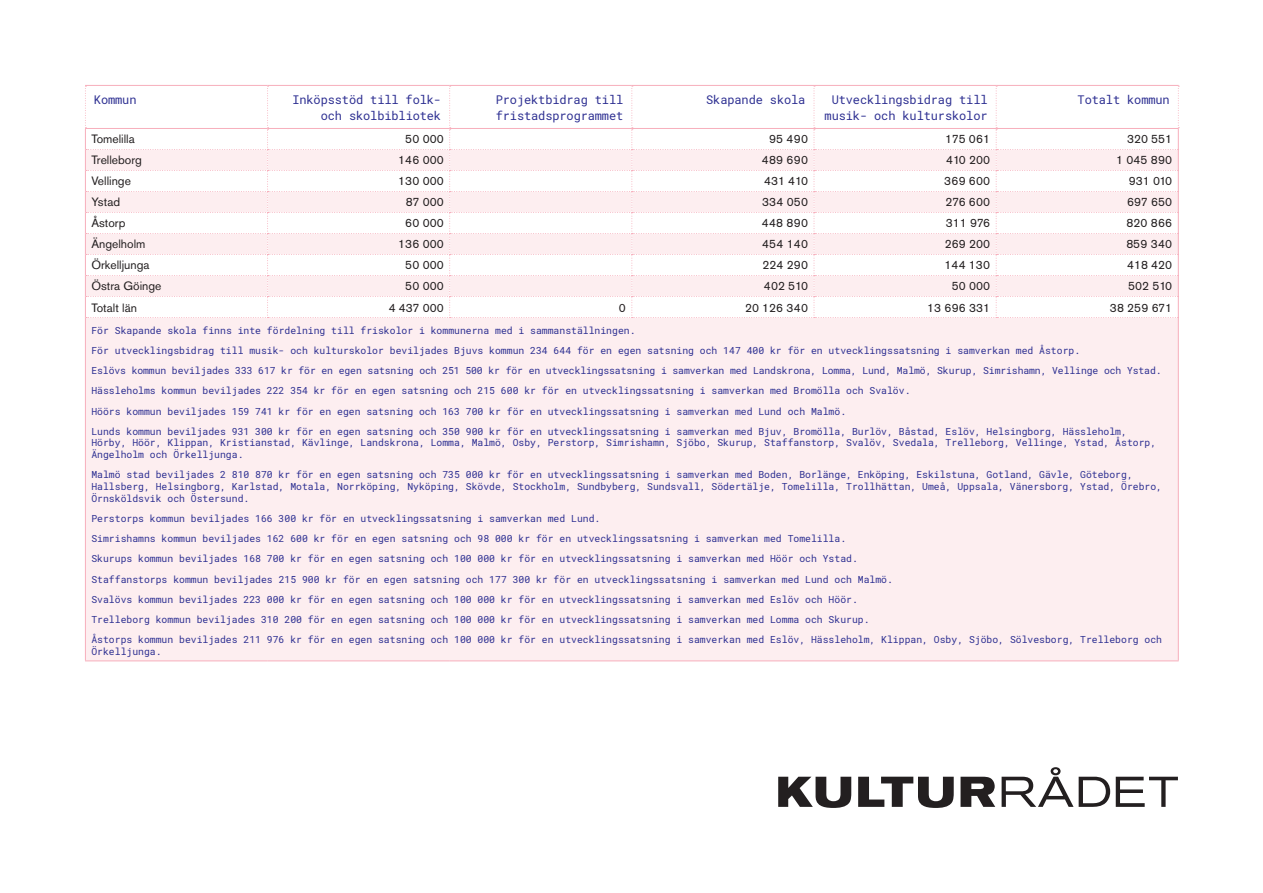
<style>
.page{position:relative;width:1263px;height:893px;background:#fff}
.page>*{position:absolute;margin:0;border:0;box-sizing:border-box;transform-origin:0 0}
.Tabell{font:12px "Akzidenz Grotesk Std";color:#231f20}
.Tabellhuvud{font:12px/15.6px "Roboto Mono";letter-spacing:-.01em;color:#2e3092;text-align:right}
.Tabellfot{font:9.75px/11.7px "Roboto Mono";color:#2e3092}
</style>
<div class="page">
<svg style="left:778px;top:777px;width:73px;height:31px"></svg>
<svg style="left:858px;top:777px;width:96px;height:31px"></svg>
<svg style="left:960px;top:777px;width:35px;height:30px"></svg>
<svg style="left:1001px;top:767px;width:72px;height:40px"></svg>
<svg style="left:1079px;top:777px;width:31px;height:30px"></svg>
<svg style="left:1116px;top:777px;width:62px;height:30px"></svg>
<div style="left:86px;top:318px;width:1092px;height:342px;background:#fdeef0"></div>
<hr style="left:85px;top:85px;width:183px;height:1px;background:#f7afbc">
<hr style="left:268px;top:85px;width:182px;height:1px;background:#f7afbc">
<hr style="left:450px;top:85px;width:182px;height:1px;background:#f7afbc">
<hr style="left:632px;top:85px;width:182px;height:1px;background:#f7afbc">
<hr style="left:814px;top:85px;width:182px;height:1px;background:#f7afbc">
<hr style="left:996px;top:85px;width:183px;height:1px;background:#f7afbc">
<hr style="left:85px;top:317px;width:1px;height:343px;background:#f7afbc">
<hr style="left:1178px;top:317px;width:1px;height:343px;background:#f7afbc">
<hr style="left:85px;top:660px;width:183px;height:1px;background:#f7afbc">
<hr style="left:268px;top:660px;width:182px;height:1px;background:#f7afbc">
<hr style="left:450px;top:660px;width:182px;height:1px;background:#f7afbc">
<hr style="left:632px;top:660px;width:182px;height:1px;background:#f7afbc">
<hr style="left:814px;top:660px;width:182px;height:1px;background:#f7afbc">
<hr style="left:996px;top:660px;width:183px;height:1px;background:#f7afbc">
<svg style="left:85px;top:86px;width:1094px;height:232px"></svg>
<p class="Tabellhuvud" style="left:94px;top:92px;width:44px">Kommun</p>
<p class="Tabellhuvud" style="left:292px;top:92px;width:150px">Inköpsstöd till folk&shy;och skolbibliotek</p>
<p class="Tabellhuvud" style="left:496px;top:92px;width:129px;text-align:left">Projektbidrag till fristadsprogrammet</p>
<p class="Tabellhuvud" style="left:706px;top:92px;width:101px">Skapande skola</p>
<p class="Tabellhuvud" style="left:825px;top:92px;width:164px;text-align:center">Utvecklingsbidrag till musik- och kulturskolor</p>
<p class="Tabellhuvud" style="left:1077px;top:92px;width:94px">Totalt kommun</p>
<p class="Tabell" style="left:91px;top:132px;width:45px">Tomelilla</p>
<p class="Tabell" style="left:405px;top:132px;width:40px">50 000</p>
<p class="Tabell" style="left:769px;top:132px;width:40px">95 490</p>
<p class="Tabell" style="left:945px;top:132px;width:46px">175 061</p>
<p class="Tabell" style="left:1127px;top:132px;width:47px">320 551</p>
<p class="Tabell" style="left:91px;top:153px;width:52px">Trelleborg</p>
<p class="Tabell" style="left:398px;top:153px;width:47px">146 000</p>
<p class="Tabell" style="left:762px;top:153px;width:48px">489 690</p>
<p class="Tabell" style="left:946px;top:153px;width:46px">410 200</p>
<p class="Tabell" style="left:1116px;top:153px;width:58px">1 045 890</p>
<p class="Tabell" style="left:91px;top:174px;width:41px">Vellinge</p>
<p class="Tabell" style="left:398px;top:174px;width:47px">130 000</p>
<p class="Tabell" style="left:764px;top:174px;width:46px">431 410</p>
<p class="Tabell" style="left:944px;top:174px;width:47px">369 600</p>
<p class="Tabell" style="left:1129px;top:174px;width:45px">931 010</p>
<p class="Tabell" style="left:91px;top:195px;width:30px">Ystad</p>
<p class="Tabell" style="left:406px;top:195px;width:39px">87 000</p>
<p class="Tabell" style="left:762px;top:195px;width:47px">334 050</p>
<p class="Tabell" style="left:945px;top:195px;width:46px">276 600</p>
<p class="Tabell" style="left:1127px;top:195px;width:47px">697 650</p>
<p class="Tabell" style="left:91px;top:216px;width:36px">Åstorp</p>
<p class="Tabell" style="left:405px;top:216px;width:40px">60 000</p>
<p class="Tabell" style="left:762px;top:216px;width:48px">448 890</p>
<p class="Tabell" style="left:946px;top:216px;width:46px">311 976</p>
<p class="Tabell" style="left:1126px;top:216px;width:47px">820 866</p>
<p class="Tabell" style="left:91px;top:237px;width:55px">Ängelholm</p>
<p class="Tabell" style="left:398px;top:237px;width:47px">136 000</p>
<p class="Tabell" style="left:762px;top:237px;width:47px">454 140</p>
<p class="Tabell" style="left:945px;top:237px;width:47px">269 200</p>
<p class="Tabell" style="left:1126px;top:237px;width:47px">859 340</p>
<p class="Tabell" style="left:91px;top:258px;width:59px">Örkelljunga</p>
<p class="Tabell" style="left:405px;top:258px;width:40px">50 000</p>
<p class="Tabell" style="left:762px;top:258px;width:47px">224 290</p>
<p class="Tabell" style="left:944px;top:258px;width:47px">144 130</p>
<p class="Tabell" style="left:1127px;top:258px;width:47px">418 420</p>
<p class="Tabell" style="left:91px;top:279px;width:71px">Östra Göinge</p>
<p class="Tabell" style="left:405px;top:279px;width:40px">50 000</p>
<p class="Tabell" style="left:764px;top:279px;width:46px">402 510</p>
<p class="Tabell" style="left:952px;top:279px;width:40px">50 000</p>
<p class="Tabell" style="left:1128px;top:279px;width:46px">502 510</p>
<p class="Tabell" style="left:91px;top:300px;width:47px">Totalt län</p>
<p class="Tabell" style="left:389px;top:300px;width:56px">4 437 000</p>
<p class="Tabell" style="left:619px;top:300px;width:8px">0</p>
<p class="Tabell" style="left:745px;top:300px;width:64px">20 126 340</p>
<p class="Tabell" style="left:927px;top:300px;width:64px">13 696 331</p>
<p class="Tabell" style="left:1110px;top:300px;width:64px">38 259 671</p>
<p class="Tabellfot" style="left:91px;top:324px;width:546px">För Skapande skola finns inte fördelning till friskolor i kommunerna med i sammanställningen.</p>
<p class="Tabellfot" style="left:91px;top:344px;width:990px">För utvecklingsbidrag till musik- och kulturskolor beviljades Bjuvs kommun 234 644 för en egen satsning och 147 400 kr för en utvecklingssatsning i samverkan med Åstorp.</p>
<p class="Tabellfot" style="left:91px;top:364px;width:1072px">Eslövs kommun beviljades 333 617 kr för en egen satsning och 251 500 kr för en utvecklingssatsning i samverkan med Landskrona, Lomma, Lund, Malmö, Skurup, Simrishamn, Vellinge och Ystad.</p>
<p class="Tabellfot" style="left:91px;top:385px;width:821px">Hässleholms kommun beviljades 222 354 kr för en egen satsning och 215 600 kr för en utvecklingssatsning i samverkan med Bromölla och Svalöv.</p>
<p class="Tabellfot" style="left:91px;top:405px;width:756px">Höörs kommun beviljades 159 741 kr för en egen satsning och 163 700 kr för en utvecklingssatsning i samverkan med Lund och Malmö.</p>
<p class="Tabellfot" style="left:91px;top:425px;width:1066px">Lunds kommun beviljades 931 300 kr för en egen satsning och 350 900 kr för en utvecklingssatsning i samverkan med Bjuv, Bromölla, Burlöv, Båstad, Eslöv, Helsingborg, Hässleholm,<br>Hörby, Höör, Klippan, Kristianstad, Kävlinge, Landskrona, Lomma, Malmö, Osby, Perstorp, Simrishamn, Sjöbo, Skurup, Staffanstorp, Svalöv, Svedala, Trelleborg, Vellinge, Ystad, Åstorp,<br>Ängelholm och Örkelljunga.</p>
<p class="Tabellfot" style="left:91px;top:469px;width:1072px">Malmö stad beviljades 2 810 870 kr för en egen satsning och 735 000 kr för en utvecklingssatsning i samverkan med Boden, Borlänge, Enköping, Eskilstuna, Gotland, Gävle, Göteborg,<br>Hallsberg, Helsingborg, Karlstad, Motala, Norrköping, Nyköping, Skövde, Stockholm, Sundbyberg, Sundsvall, Södertälje, Tomelilla, Trollhättan, Umeå, Uppsala, Vänersborg, Ystad, Örebro,<br>Örnsköldsvik och Östersund.</p>
<p class="Tabellfot" style="left:91px;top:512px;width:510px">Perstorps kommun beviljades 166 300 kr för en utvecklingssatsning i samverkan med Lund.</p>
<p class="Tabellfot" style="left:91px;top:532px;width:756px">Simrishamns kommun beviljades 162 600 kr för en egen satsning och 98 000 kr för en utvecklingssatsning i samverkan med Tomelilla.</p>
<p class="Tabellfot" style="left:91px;top:553px;width:768px">Skurups kommun beviljades 168 700 kr för en egen satsning och 100 000 kr för en utvecklingssatsning i samverkan med Höör och Ystad.</p>
<p class="Tabellfot" style="left:91px;top:573px;width:803px">Staffanstorps kommun beviljades 215 900 kr för en egen satsning och 177 300 kr för en utvecklingssatsning i samverkan med Lund och Malmö.</p>
<p class="Tabellfot" style="left:91px;top:593px;width:768px">Svalövs kommun beviljades 223 000 kr för en egen satsning och 100 000 kr för en utvecklingssatsning i samverkan med Eslöv och Höör.</p>
<p class="Tabellfot" style="left:91px;top:613px;width:780px">Trelleborg kommun beviljades 310 200 för en egen satsning och 100 000 kr för en utvecklingssatsning i samverkan med Lomma och Skurup.</p>
<p class="Tabellfot" style="left:91px;top:633px;width:1072px">Åstorps kommun beviljades 211 976 kr för en egen satsning och 100 000 kr för en utvecklingssatsning i samverkan med Eslöv, Hässleholm, Klippan, Osby, Sjöbo, Sölvesborg, Trelleborg och<br>Örkelljunga.</p>
</div>
